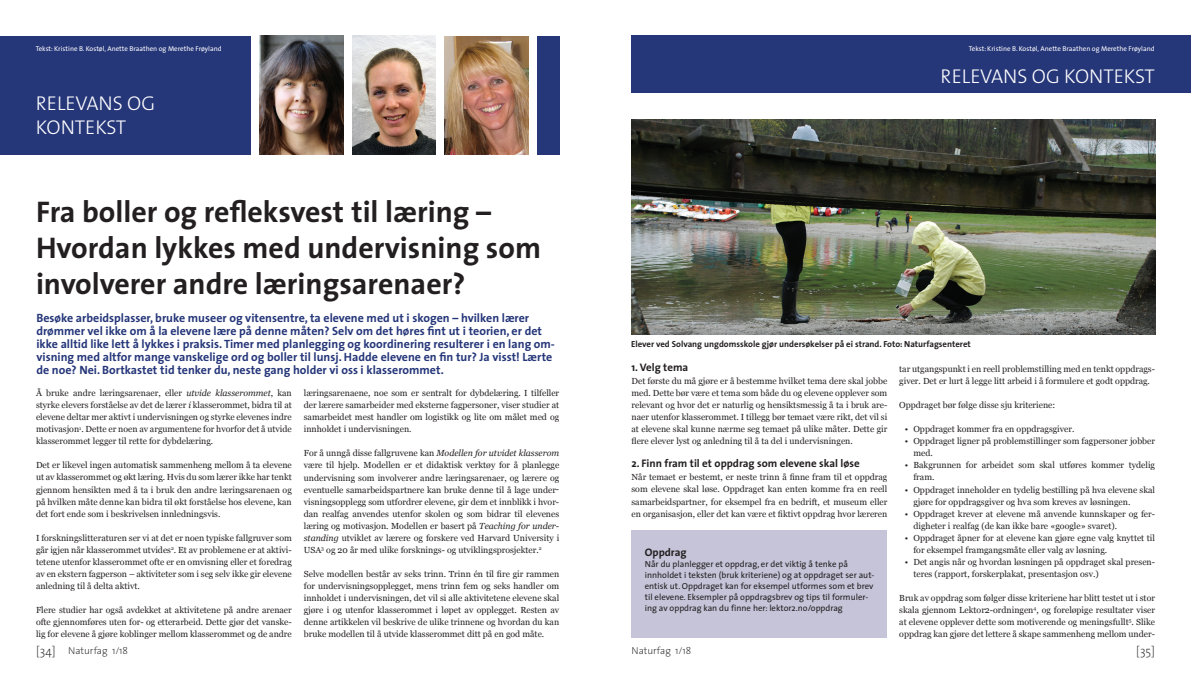
<style>
.page{position:relative;width:1191px;height:681px;background:#fff}
.page>*{position:absolute;margin:0;border:0;box-sizing:border-box;transform-origin:0 0}
.t1{font:700 30px/36px "The Sans";color:#231f20}
.t2{font:300 20px/24px "The Sans";color:#fff}
.t3{font:700 12px/13px "The Sans";color:#253679}
.t4{font:200 12px "The Sans";color:#231f20}
.t5{font:700 11px "The Sans";color:#231f20}
.t6{font:200 10px "The Sans";color:#231f20}
.t7{font:8.8px/12px "Georgia";color:#231f20;text-align:justify}
.t8{font:8.8px/11px "The Sans";color:#231f20}
.t9{font:700 8.8px "The Sans";color:#231f20}
.t10{font:7px "The Sans";color:#fff}
.s1{font-style:italic}
.s2{font-size:12px}
</style>
<div class="page">
<div style="left:0;top:36px;width:250px;height:118px;background:#253679"></div>
<div style="left:537px;top:36px;width:22px;height:118px;background:#253679"></div>
<div style="left:631px;top:36px;width:560px;height:57px;background:#253679"></div>
<img style="left:260px;top:36px;width:83px;height:118px">
<div style="left:631px;top:530px;width:256px;height:107px;background:#c5c4d9"></div>
<img style="left:631px;top:119px;width:524px;height:215px">
<img style="left:352px;top:36px;width:83px;height:118px">
<img style="left:444px;top:36px;width:84px;height:119px">
<p class="t10" style="left:36px;top:43px;width:187px">Tekst: Kristine B. Kostøl, Anette Braathen og Merethe Frøyland</p>
<h2 class="t2" style="left:36px;top:90px;width:121px">RELEVANS OG<br>KONTEKST</h2>
<h1 class="t1" style="left:36px;top:193px;width:506px">Fra boller og refleksvest til læring –<br>Hvordan lykkes med undervisning som involverer andre læringsarenaer?</h1>
<p class="t3" style="left:36px;top:311px;width:520px">Besøke arbeidsplasser, bruke museer og vitensentre, ta elevene med ut i skogen – hvilken lærer drømmer vel ikke om å la elevene lære på denne måten? Selv om det høres fint ut i teorien, er det ikke alltid like lett å lykkes i praksis. Timer med planlegging og koordinering resulterer i en lang om&shy;visning med altfor mange vanskelige ord og boller til lunsj. Hadde elevene en fin tur? Ja visst! Lærte de noe? Nei. Bortkastet tid tenker du, neste gang holder vi oss i klasserommet.</p>
<p class="t7" style="left:36px;top:387px;width:257px">Å bruke andre læringsarenaer, eller <span class="s1">utvide klasserommet</span>, kan styrke elevers forståelse av det de lærer <span class="s1">i</span> klasserommet, bidra til at elevene deltar mer aktivt i undervisningen og styrke elevenes indre motivasjon<sup>1</sup>. Dette er noen av argumentene for hvorfor det å utvide klasserommet legger til rette for dybdelæring.</p>
<p class="t7" style="left:36px;top:459px;width:257px">Det er likevel ingen automatisk sammenheng mellom å ta elevene ut av klasserommet og økt læring. Hvis du som lærer ikke har tenkt gjennom hensikten med å ta i bruk den andre læringsarenaen og på hvilken måte denne kan bidra til økt forståelse hos elevene, kan det fort ende som i beskrivelsen innledningsvis.</p>
<p class="t7" style="left:36px;top:531px;width:257px">I forskningslitteraturen ser vi at det er noen typiske fallgruver som går igjen når klasserommet utvides<sup>2</sup>. Et av problemene er at aktivi&shy;tetene utenfor klasserommet ofte er en omvisning eller et foredrag av en ekstern fagperson – aktiviteter som i seg selv ikke gir elevene anledning til å delta aktivt.</p>
<p class="t7" style="left:36px;top:603px;width:257px">Flere studier har også avdekket at aktivitetene på andre arenaer ofte gjennomføres uten for- og etterarbeid. Dette gjør det vanske&shy;lig for elevene å gjøre koblinger mellom klasserommet og de andre</p>
<p class="t7" style="left:304px;top:387px;width:257px">læringsarenaene, noe som er sentralt for dybdelæring. I tilfeller der lærere samarbeider med eksterne fagpersoner, viser studier at samarbeidet mest handler om logistikk og lite om målet med og innholdet i undervisningen.</p>
<p class="t7" style="left:304px;top:447px;width:257px">For å unngå disse fallgruvene kan <span class="s1">Modellen for utvidet klasserom </span>være til hjelp. Modellen er et didaktisk verktøy for å planlegge undervisning som involverer andre læringsarenaer, og lærere og eventuelle samarbeidspartnere kan bruke denne til å lage under&shy;visningsopplegg som utfordrer elevene, gir dem et innblikk i hvor&shy;dan realfag anvendes utenfor skolen og som bidrar til elevenes læring og motivasjon. Modellen er basert på <span class="s1">Teaching for under&shy;standing</span> utviklet av lærere og forskere ved Harvard University i USA<sup>3</sup> og 20 år med ulike forsknings- og utviklingsprosjekter.<sup>2</sup></p>
<p class="t7" style="left:304px;top:567px;width:257px">Selve modellen består av seks trinn. Trinn én til fire gir rammen for undervisningsopplegget, mens trinn fem og seks handler om innholdet i undervisningen, det vil si alle aktivitetene elevene skal gjøre i og utenfor klasserommet i løpet av opplegget. Resten av denne artikkelen vil beskrive de ulike trinnene og hvordan du kan bruke modellen til å utvide klasserommet ditt på en god måte.</p>
<p class="t10" style="left:969px;top:43px;width:187px">Tekst: Kristine B. Kostøl, Anette Braathen og Merethe Frøyland</p>
<h2 class="t2" style="left:940px;top:63px;width:216px">RELEVANS OG KONTEKST</h2>
<p class="t9" style="left:631px;top:336px;width:341px">Elever ved Solvang ungdomsskole gjør undersøkelser på ei strand. Foto: Naturfagsenteret</p>
<p class="t5" style="left:631px;top:358px;width:58px">1. Velg tema</p>
<p class="t7" style="left:631px;top:375px;width:257px">Det første du må gjøre er å bestemme hvilket tema dere skal jobbe med. Dette bør være et tema som både du og elevene opplever som relevant og hvor det er naturlig og hensiktsmessig å ta i bruk are&shy;naer utenfor klasserommet. I tillegg bør temaet være rikt, det vil si at elevene skal kunne nærme seg temaet på ulike måter. Dette gir flere elever lyst og anledning til å ta del i undervisningen.</p>
<p class="t5" style="left:631px;top:454px;width:230px">2. Finn fram til et oppdrag som elevene skal løse</p>
<p class="t7" style="left:631px;top:471px;width:257px">Når temaet er bestemt, er neste trinn å finne fram til et oppdrag som elevene skal løse. Oppdraget kan enten komme fra en reell samarbeidspartner, for eksempel fra en bedrift, et museum eller en organisasjon, eller det kan være et fiktivt oppdrag hvor læreren</p>
<p class="t5" style="left:645px;top:542px;width:43px">Oppdrag</p>
<p class="t8" style="left:645px;top:558px;width:231px">Når du planlegger et oppdrag, er det viktig å tenke på innholdet i teksten (bruk kriteriene) og at oppdraget ser aut&shy;entisk ut. Oppdraget kan for eksempel utformes som et brev til elevene. Eksempler på oppdragsbrev og tips til formuler&shy;ing av oppdrag kan du finne her: lektor2.no/oppdrag</p>
<p class="t7" style="left:899px;top:363px;width:257px">tar utgangspunkt i en reell problemstilling med en tenkt oppdrags&shy;giver. Det er lurt å legge litt arbeid i å formulere et godt oppdrag.</p>
<p class="t7" style="left:899px;top:399px;width:157px">Oppdraget bør følge disse sju kriteriene:</p>
<p class="t7" style="left:905px;top:423px;width:171px">• Oppdraget kommer fra en oppdragsgiver.</p>
<p class="t7" style="left:913px;top:435px;width:243px;text-indent:-9px">• Oppdraget ligner på problemstillinger som fagpersoner jobber med.</p>
<p class="t7" style="left:913px;top:459px;width:243px;text-indent:-9px">• Bakgrunnen for arbeidet som skal utføres kommer tydelig fram.</p>
<p class="t7" style="left:913px;top:483px;width:243px;text-indent:-9px">• Oppdraget inneholder en tydelig bestilling på hva elevene skal gjøre for oppdragsgiver og hva som kreves av løsningen.</p>
<p class="t7" style="left:913px;top:507px;width:243px;text-indent:-9px">• Oppdraget krever at elevene må anvende kunnskaper og fer&shy;digheter i realfag (de kan ikke bare «google» svaret).</p>
<p class="t7" style="left:913px;top:531px;width:243px;text-indent:-9px">• Oppdraget åpner for at elevene kan gjøre egne valg knyttet til for eksempel framgangsmåte eller valg av løsning.</p>
<p class="t7" style="left:913px;top:555px;width:243px;text-indent:-9px">• Det angis når og hvordan løsningen på oppdraget skal presen&shy;teres (rapport, forskerplakat, presentasjon osv.)</p>
<p class="t7" style="left:899px;top:591px;width:257px">Bruk av oppdrag som følger disse kriteriene har blitt testet ut i stor skala gjennom Lektor2-ordningen<sup>4</sup>, og foreløpige resultater viser at elevene opplever dette som motiverende og meningsfullt<sup>5</sup>. Slike oppdrag kan gjøre det lettere å skape sammenheng mellom under-</p>
<p class="t6" style="left:36px;top:642px;width:94px"><span class="s2">[34]</span> Naturfag 1/18</p>
<p class="t6" style="left:631px;top:642px;width:61px">Naturfag 1/18</p>
<h3 class="t4" style="left:1136px;top:640px;width:20px">[35]</h3>
</div>
